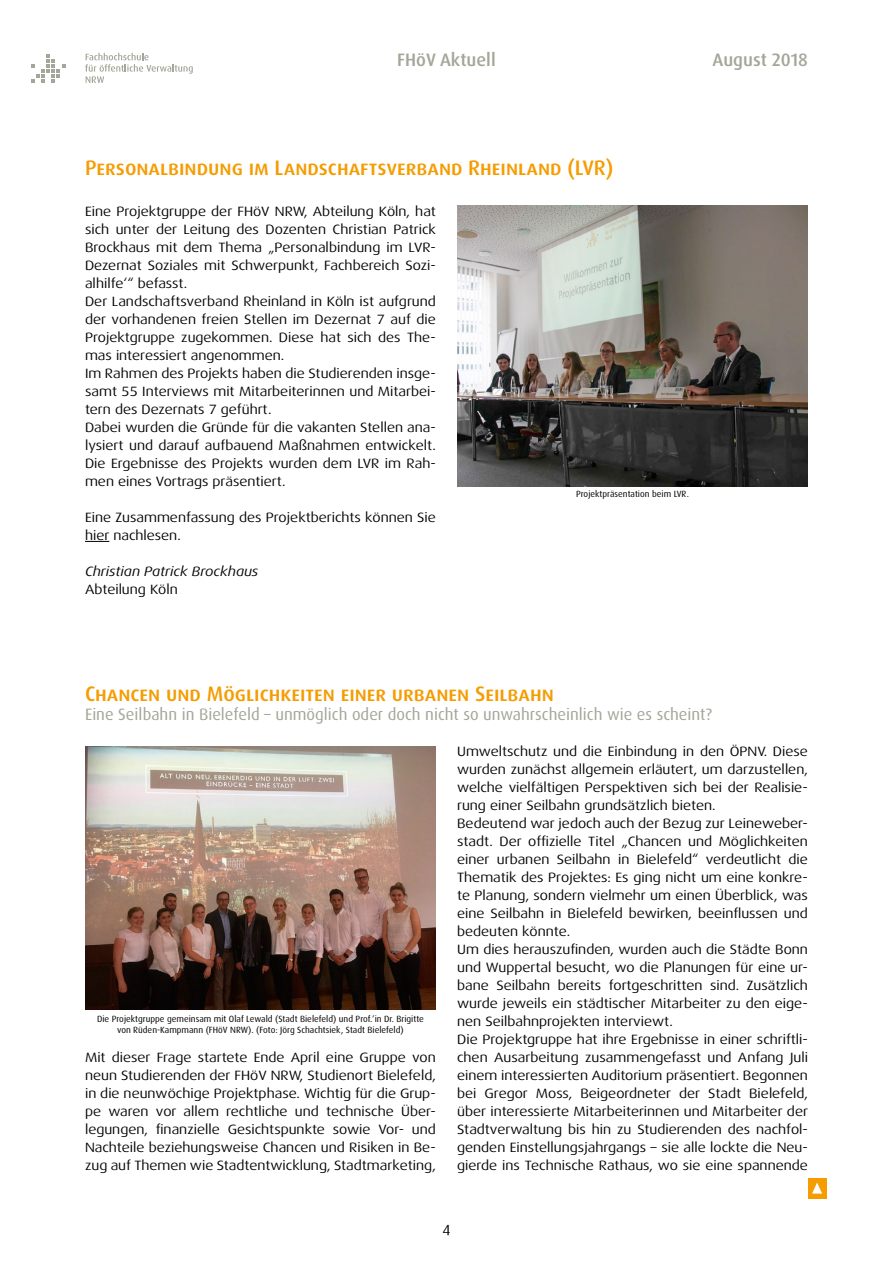
<style>
.page{position:relative;width:893px;height:1263px;background:#fff}
.page>*{position:absolute;margin:0;border:0;box-sizing:border-box;transform-origin:0 0}
.t1{font:500 21px "Dax OT";color:#f59c00}
.t2{font:500 18px "Dax OT";color:#a3a698}
.t3{font:16.5px "Dax";color:#a3a698}
.t4{font:15px "Dax Regular Caps";color:#000}
.t5{font:13.5px/18px "Dax Wide";color:#000;text-align:justify}
.t6{font:italic 13.5px "Dax Wide";color:#000}
.t7{font:9px "Dax";color:#000}
</style>
<div class="page">
<div style="left:808px;top:1178px;width:18px;height:20px;background:#f59c00"></div>
<svg style="left:812px;top:1182px;width:10px;height:11px"></svg>
<svg style="left:31px;top:54px;width:34px;height:29px"></svg>
<svg style="left:85px;top:53px;width:108px;height:30px"></svg>
<svg style="left:85px;top:541px;width:24px;height:1px"></svg>
<img style="left:457px;top:206px;width:351px;height:281px">
<img style="left:85px;top:746px;width:351px;height:263px">
<h2 class="t2" style="left:397px;top:49px;width:100px">FHöV Aktuell</h2>
<h2 class="t2" style="left:712px;top:49px;width:97px">August 2018</h2>
<p class="t1" style="left:85px;top:154px;width:530px">Personalbindung im Landschaftsverband Rheinland (LVR)</p>
<p class="t5" style="left:85px;top:202px;width:352px">Eine Projektgruppe der FHöV NRW, Abteilung Köln, hat sich unter der Leitung des Dozenten Christian Patrick Brockhaus mit dem Thema „Personalbindung im LVR-Dezernat Soziales mit Schwerpunkt‚ Fachbereich Sozi&shy;alhilfe‘“ befasst.</p>
<p class="t5" style="left:85px;top:292px;width:352px">Der Landschaftsverband Rheinland in Köln ist aufgrund der vorhandenen freien Stellen im Dezernat 7 auf die Projektgruppe zugekommen. Diese hat sich des The&shy;mas interessiert angenommen.</p>
<p class="t5" style="left:85px;top:364px;width:352px">Im Rahmen des Projekts haben die Studierenden insge&shy;samt 55 Interviews mit Mitarbeiterinnen und Mitarbei&shy;tern des Dezernats 7 geführt.</p>
<p class="t5" style="left:85px;top:418px;width:352px">Dabei wurden die Gründe für die vakanten Stellen ana&shy;lysiert und darauf aufbauend Maßnahmen entwickelt.<br>Die Ergebnisse des Projekts wurden dem LVR im Rah&shy;men eines Vortrags präsentiert.</p>
<p class="t5" style="left:85px;top:508px;width:352px">Eine Zusammenfassung des Projektberichts können Sie hier nachlesen.</p>
<p class="t6" style="left:85px;top:564px;width:175px">Christian Patrick Brockhaus</p>
<p class="t5" style="left:85px;top:580px;width:94px">Abteilung Köln</p>
<p class="t7" style="left:576px;top:489px;width:114px">Projektpräsentation beim LVR.</p>
<p class="t1" style="left:85px;top:680px;width:470px">Chancen und Möglichkeiten einer urbanen Seilbahn</p>
<p class="t3" style="left:85px;top:705px;width:628px">Eine Seilbahn in Bielefeld – unmöglich oder doch nicht so unwahrscheinlich wie es scheint?</p>
<p class="t7" style="left:97px;top:1014px;width:328px">Die Projektgruppe gemeinsam mit Olaf Lewald (Stadt Bielefeld) und Prof.‘in Dr. Brigitte</p>
<p class="t7" style="left:117px;top:1024px;width:288px">von Rüden-Kampmann (FHöV NRW). (Foto: Jörg Schachtsiek, Stadt Bielefeld)</p>
<p class="t5" style="left:85px;top:1048px;width:352px">Mit dieser Frage startete Ende April eine Gruppe von neun Studierenden der FHöV NRW, Studienort Bielefeld, in die neunwöchige Projektphase. Wichtig für die Grup&shy;pe waren vor allem rechtliche und technische Über&shy;legungen, finanzielle Gesichtspunkte sowie Vor- und Nachteile beziehungsweise Chancen und Risiken in Be&shy;zug auf Themen wie Stadtentwicklung, Stadtmarketing,</p>
<p class="t5" style="left:457px;top:742px;width:352px">Umweltschutz und die Einbindung in den ÖPNV. Diese wurden zunächst allgemein erläutert, um darzustellen, welche vielfältigen Perspektiven sich bei der Realisie&shy;rung einer Seilbahn grundsätzlich bieten.</p>
<p class="t5" style="left:457px;top:814px;width:352px">Bedeutend war jedoch auch der Bezug zur Leineweber&shy;stadt. Der offizielle Titel „Chancen und Möglichkeiten einer urbanen Seilbahn in Bielefeld“ verdeutlicht die Thematik des Projektes: Es ging nicht um eine konkre&shy;te Planung, sondern vielmehr um einen Überblick, was eine Seilbahn in Bielefeld bewirken, beeinflussen und bedeuten könnte.</p>
<p class="t5" style="left:457px;top:940px;width:352px">Um dies herauszufinden, wurden auch die Städte Bonn und Wuppertal besucht, wo die Planungen für eine ur&shy;bane Seilbahn bereits fortgeschritten sind. Zusätzlich wurde jeweils ein städtischer Mitarbeiter zu den eige&shy;nen Seilbahnprojekten interviewt.</p>
<p class="t5" style="left:457px;top:1030px;width:352px">Die Projektgruppe hat ihre Ergebnisse in einer schriftli&shy;chen Ausarbeitung zusammengefasst und Anfang Juli einem interessierten Auditorium präsentiert. Begonnen bei Gregor Moss, Beigeordneter der Stadt Bielefeld, über interessierte Mitarbeiterinnen und Mitarbeiter der Stadtverwaltung bis hin zu Studierenden des nachfol&shy;genden Einstellungsjahrgangs – sie alle lockte die Neu&shy;gierde ins Technische Rathaus, wo sie eine spannende</p>
<p class="t4" style="left:442px;top:1219px;width:10px">4</p>
</div>
